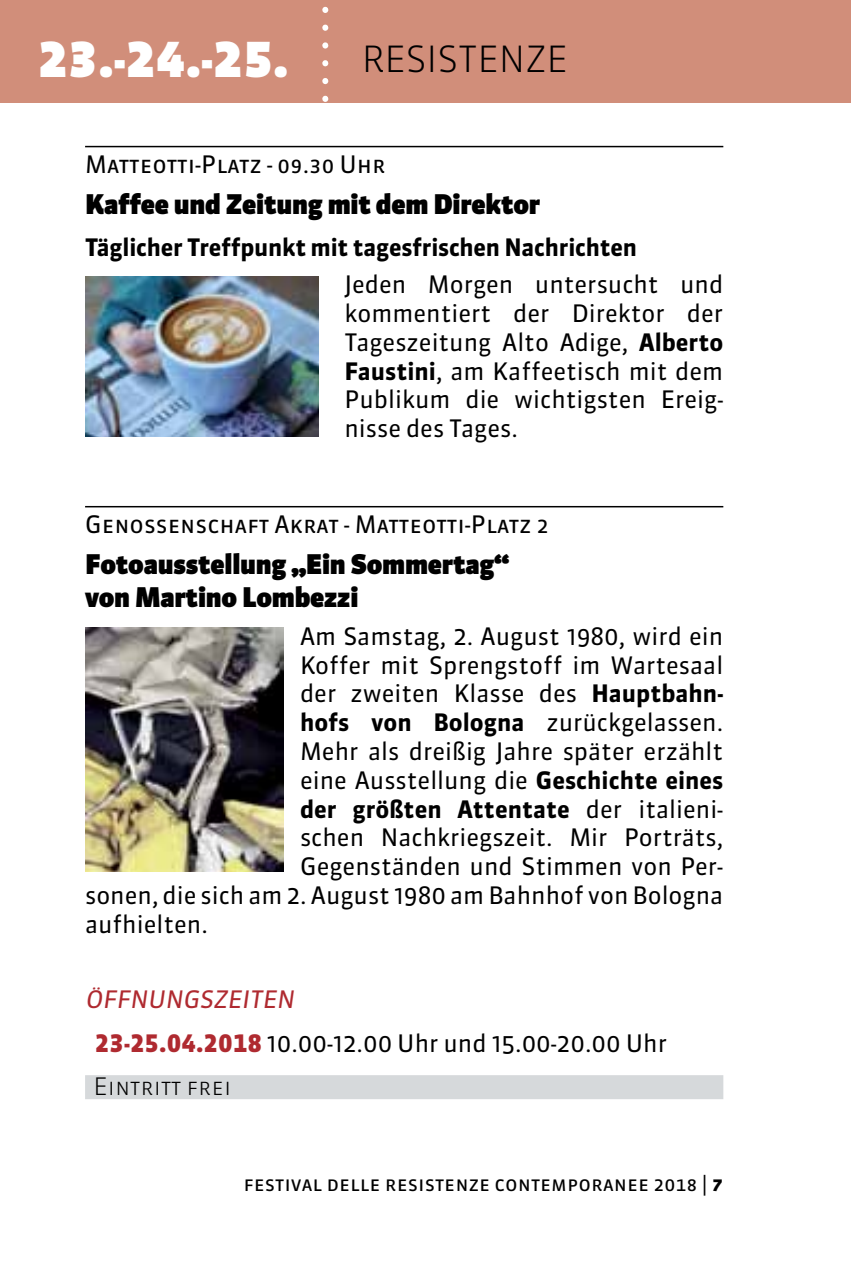
<style>
.page{position:relative;width:851px;height:1276px;background:#fff}
.page>*{position:absolute;margin:0;border:0;box-sizing:border-box;transform-origin:0 0}
.t1{font:900 48px "Sanuk TF";color:#fff}
.t2{font:36px "Sanuk Light SC";color:#000}
.t3{font:900 27px/33px "Sanuk";letter-spacing:-.01em;color:#000}
.t4{font:24px/28.8px "Sanuk";color:#000;text-align:justify}
.t5{font:700 24px "Sanuk";letter-spacing:-.01em;color:#000}
.t6{font:24px "Sanuk Regular SC";color:#000}
.t7{font:24px "Sanuk Light SC";color:#000}
.t8{font:21px "Sanuk Regular SC";color:#000}
.s1{font-weight:700}
.s2{font-weight:400}
.s3{color:#af2a30}
.s4{font-family:"Sanuk TF";font-weight:900;color:#af2a30}
.s5{font-family:"Sanuk Bold SC"}
</style>
<div class="page">
<div style="left:0;top:0;width:850px;height:103px;background:#d18e7a"></div>
<svg style="left:322px;top:6px;width:6px;height:96px"></svg>
<hr style="left:85px;top:146px;width:638px;height:1px;background:#000">
<hr style="left:85px;top:506px;width:638px;height:1px;background:#000">
<div style="left:85px;top:1075px;width:638px;height:24px;background:#d6d9db"></div>
<img style="left:85px;top:277px;width:234px;height:160px">
<img style="left:85px;top:627px;width:198px;height:245px">
<h1 class="t1" style="left:38px;top:30px;width:252px">23.-24.-25.</h1>
<h2 class="t2" style="left:361px;top:37px;width:208px">RESISTENZE</h2>
<p class="t6" style="left:85px;top:149px;width:302px">Matteotti-Platz - 09.30 Uhr</p>
<p class="t3" style="left:85px;top:188px;width:456px">Kaffee und Zeitung mit dem Direktor</p>
<p class="t5" style="left:85px;top:232px;width:553px">Täglicher Treffpunkt mit tagesfrischen Nachrichten</p>
<p class="t4" style="left:344px;top:270px;width:380px">Jeden Morgen untersucht und kommentiert der Direktor der Tageszeitung Alto Adige, <span class="s1">Alberto Faustini</span>, am Kaffeetisch mit dem Publikum die wichtigsten Ereig&shy;nisse des Tages.</p>
<p class="t6" style="left:85px;top:509px;width:465px">Genossenschaft Akrat - Matteotti-Platz 2</p>
<p class="t3" style="left:85px;top:548px;width:425px">Fotoausstellung „Ein Sommertag“ von Martino Lombezzi</p>
<p class="t4" style="left:300px;top:622px;width:425px">Am Samstag, 2. August 1980, wird ein</p>
<p class="t4" style="left:300px;top:650px;width:425px">Koffer mit Sprengstoff im Wartesaal</p>
<p class="t4" style="left:300px;top:679px;width:425px">der zweiten Klasse des <span class="s1">Hauptbahn-</span></p>
<p class="t4" style="left:300px;top:708px;width:424px"><span class="s1">hofs von Bologna</span> zurückgelassen.</p>
<p class="t4" style="left:300px;top:737px;width:424px">Mehr als dreißig Jahre später erzählt</p>
<p class="t4" style="left:300px;top:766px;width:424px">eine Ausstellung die <span class="s1">Geschichte eines</span></p>
<p class="t5" style="left:300px;top:794px;width:424px">der größten Attentate <span class="s2">der italieni-</span></p>
<p class="t4" style="left:300px;top:823px;width:425px">schen Nachkriegszeit. Mir Porträts,</p>
<p class="t4" style="left:300px;top:852px;width:424px">Gegenständen und Stimmen von Per-</p>
<p class="t4" style="left:85px;top:881px;width:639px">sonen, die sich am 2. August 1980 am Bahnhof von Bologna</p>
<p class="t4" style="left:85px;top:910px;width:124px">aufhielten.</p>
<p class="t4" style="left:95px;top:978px;width:574px;line-height:43.2px;text-indent:-10px"><span class="s3">Öffnungszeiten<br></span><span class="s4">23-25.04.2018</span> 10.00-12.00 Uhr und 15.00-20.00 Uhr</p>
<p class="t7" style="left:94px;top:1071px;width:139px">Eintritt frei</p>
<p class="t8" style="left:243px;top:1170px;width:481px">festival delle resistenze contemporanee 2018 | <span class="s5">7</span></p>
</div>
